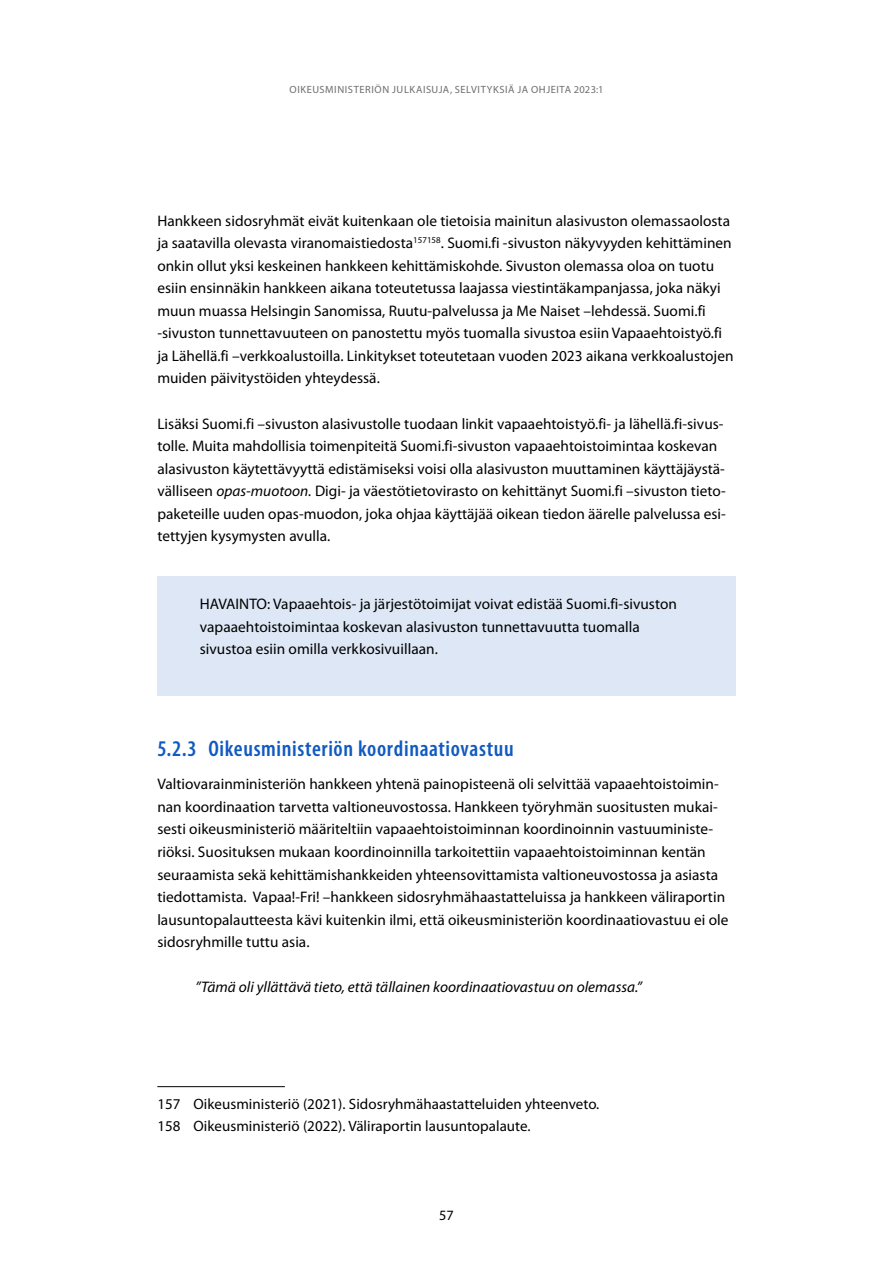
<style>
.page{position:relative;width:893px;height:1263px;background:#fff}
.page>*{position:absolute;margin:0;border:0;box-sizing:border-box;transform-origin:0 0}
.Otsikko_3{font:600 condensed 22.5px "Myriad Pro";letter-spacing:.03em;color:#115ac0}
._01_Leipä{font:15.3px/22.5px "Myriad Pro";letter-spacing:.005em;color:#000}
.Laatikkoteksti{font:15.3px/22.5px "Myriad Pro";letter-spacing:.005em;color:#000}
._03_Sitaatti{font:italic 15.3px "Myriad Pro";letter-spacing:.005em;color:#000}
._04_Alaviite{font:15px "Myriad Pro";letter-spacing:.005em;color:#000}
.t1{font:14.25px "Myriad Pro";color:#000}
.t2{font:10.5px "Myriad Pro";letter-spacing:.035em;color:#6e6e6d}
.s1{font-style:italic}
</style>
<div class="page">
<div style="left:157px;top:576px;width:579px;height:120px;background:#dee7f6"></div>
<hr style="left:157px;top:1086px;width:128px;height:1px;background:#000">
<p class="t2" style="left:290px;top:83px;width:15px">Oikeusministeri</p>
<p class="t2" style="left:375px;top:83px;width:25px">ön julkaisuja</p>
<p class="t2" style="left:450px;top:83px;width:17px">, Selvityksiä</p>
<p class="t2" style="left:517px;top:83px;width:21px">ja ohjeita</p>
<p class="t2" style="left:574px;top:83px;width:31px">2023:1</p>
<p class="_01_Leipä" style="left:157px;top:209px;width:578px">Hankkeen sidosryhmät eivät kuitenkaan ole tietoisia mainitun alasivuston olemassaolosta ja saatavilla olevasta viranomaistiedosta<sup>157158</sup>. Suomi.fi -sivuston näkyvyyden kehittäminen onkin ollut yksi keskeinen hankkeen kehittämiskohde. Sivuston olemassa oloa on tuotu esiin ensinnäkin hankkeen aikana toteutetussa laajassa viestintäkampanjassa, joka näkyi muun muassa Helsingin Sanomissa, Ruutu-palvelussa ja Me Naiset –lehdessä. Suomi.fi -sivuston tunnettavuuteen on panostettu myös tuomalla sivustoa esiin Vapaaehtoistyö.fi ja Lähellä.fi –verkkoalustoilla. Linkitykset toteutetaan vuoden 2023 aikana verkkoalustojen muiden päivitystöiden yhteydessä.</p>
<p class="_01_Leipä" style="left:157px;top:412px;width:570px">Lisäksi Suomi.fi –sivuston alasivustolle tuodaan linkit vapaaehtoistyö.fi- ja lähellä.fi-sivus&shy;tolle. Muita mahdollisia toimenpiteitä Suomi.fi-sivuston vapaaehtoistoimintaa koskevan alasivuston käytettävyyttä edistämiseksi voisi olla alasivuston muuttaminen käyttäjäystä&shy;välliseen <span class="s1">opas-muotoon.</span> Digi- ja väestötietovirasto on kehittänyt Suomi.fi –sivuston tieto&shy;paketeille uuden opas-muodon, joka ohjaa käyttäjää oikean tiedon äärelle palvelussa esi&shy;tettyjen kysymysten avulla.</p>
<p class="Laatikkoteksti" style="left:200px;top:593px;width:479px">HAVAINTO: Vapaaehtois- ja järjestötoimijat voivat edistää Suomi.fi-sivuston vapaaehtoistoimintaa koskevan alasivuston tunnettavuutta tuomalla sivustoa esiin omilla verkkosivuillaan.</p>
<h3 class="Otsikko_3" style="left:157px;top:735px;width:358px">5.2.3 Oikeusministeriön koordinaatiovastuu</h3>
<p class="_01_Leipä" style="left:157px;top:773px;width:573px">Valtiovarainministeriön hankkeen yhtenä painopisteenä oli selvittää vapaaehtoistoimin&shy;nan koordinaation tarvetta valtioneuvostossa. Hankkeen työryhmän suositusten mukai&shy;sesti oikeusministeriö määriteltiin vapaaehtoistoiminnan koordinoinnin vastuuministe&shy;riöksi. Suosituksen mukaan koordinoinnilla tarkoitettiin vapaaehtoistoiminnan kentän seuraamista sekä kehittämishankkeiden yhteensovittamista valtioneuvostossa ja asiasta tiedottamista. Vapaa!-Fri! –hankkeen sidosryhmähaastatteluissa ja hankkeen väliraportin lausuntopalautteesta kävi kuitenkin ilmi, että oikeusministeriön koordinaatiovastuu ei ole sidosryhmille tuttu asia.</p>
<p class="_03_Sitaatti" style="left:196px;top:979px;width:448px">”Tämä oli yllättävä tieto, että tällainen koordinaatiovastuu on olemassa.”</p>
<p class="_04_Alaviite" style="left:157px;top:1096px;width:443px">157 Oikeusministeriö (2021). Sidosryhmähaastatteluiden yhteenveto.</p>
<p class="_04_Alaviite" style="left:157px;top:1118px;width:375px">158 Oikeusministeriö (2022). Väliraportin lausuntopalaute.</p>
<p class="t1" style="left:439px;top:1207px;width:16px">57</p>
</div>
